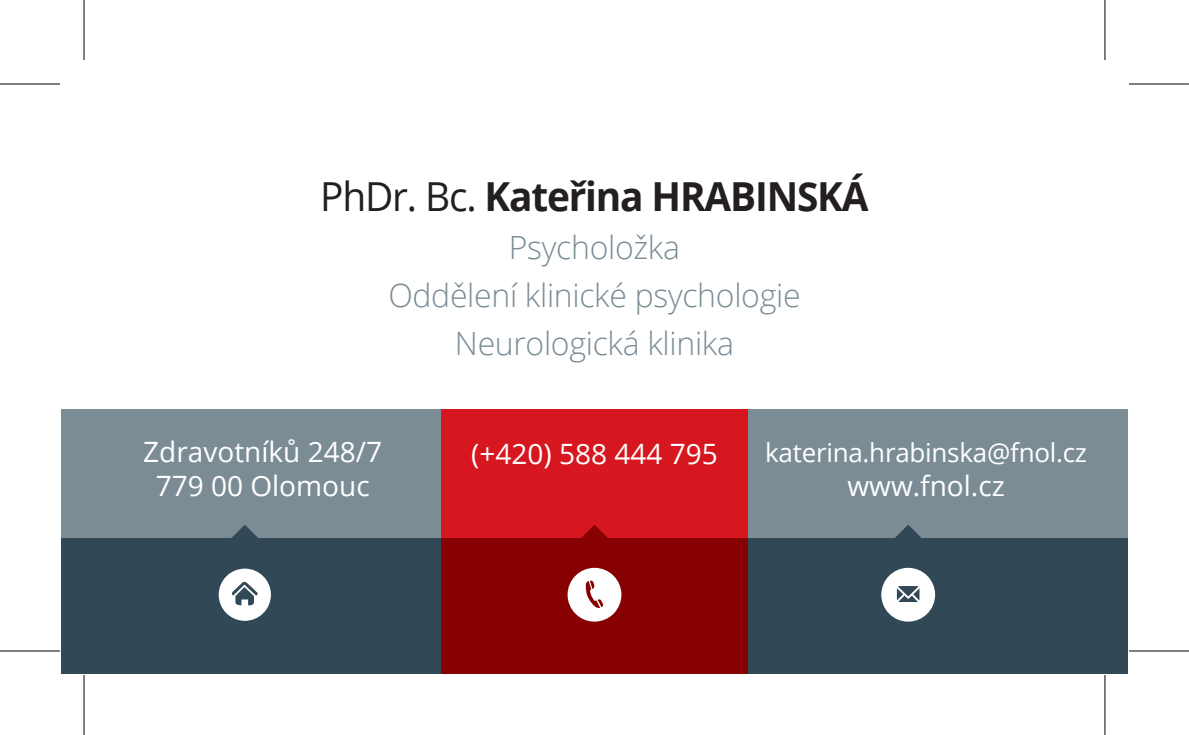
<style>
.page{position:relative;width:1189px;height:735px;background:#fff}
.page>*{position:absolute;margin:0;border:0;box-sizing:border-box;transform-origin:0 0}
.t1{font:700 40px "Open Sans";letter-spacing:-.03em;color:#231f20}
.t2{font:300 32px "Open Sans";letter-spacing:-.01em;color:#7b8c95}
.t3{font:28px "Open Sans";color:#fff}
.t4{font:26px "Open Sans";letter-spacing:-.01em;color:#fff}
.s1{font-weight:400}
</style>
<div class="page">
<div style="left:441px;top:408px;width:306px;height:130px;background:#d7171f"></div>
<div style="left:61px;top:408px;width:380px;height:130px;background:#7b8c95"></div>
<div style="left:747px;top:408px;width:380px;height:130px;background:#7b8c95"></div>
<div style="left:441px;top:538px;width:306px;height:136px;background:#870102"></div>
<div style="left:747px;top:538px;width:380px;height:136px;background:#314857"></div>
<svg style="left:231px;top:525px;width:27px;height:13px"></svg>
<svg style="left:895px;top:525px;width:26px;height:13px"></svg>
<svg style="left:581px;top:525px;width:27px;height:13px"></svg>
<svg style="left:567px;top:568px;width:54px;height:54px"></svg>
<svg style="left:881px;top:568px;width:54px;height:54px"></svg>
<div style="left:61px;top:538px;width:380px;height:136px;background:#314857"></div>
<svg style="left:219px;top:569px;width:52px;height:52px"></svg>
<svg style="left:1105px;top:0;width:1px;height:60px"></svg>
<svg style="left:1105px;top:675px;width:1px;height:60px"></svg>
<hr style="left:0;top:83px;width:60px;height:2px;background:#000">
<hr style="left:1128px;top:83px;width:60px;height:2px;background:#000">
<hr style="left:0;top:650px;width:60px;height:2px;background:#000">
<hr style="left:1128px;top:650px;width:60px;height:2px;background:#000">
<hr style="left:83px;top:0;width:2px;height:60px;background:#000">
<hr style="left:83px;top:675px;width:2px;height:60px;background:#000">
<hr style="left:1104px;top:0;width:1px;height:60px;background:#000">
<hr style="left:1104px;top:675px;width:1px;height:60px;background:#000">
<p class="t1" style="left:320px;top:168px;width:550px"><span class="s1">PhDr. Bc.</span> Kateřina HRABINSKÁ</p>
<p class="t2" style="left:509px;top:226px;width:173px">Psycholožka</p>
<p class="t2" style="left:388px;top:274px;width:413px">Oddělení klinické psychologie</p>
<p class="t2" style="left:455px;top:322px;width:281px">Neurologická klinika</p>
<p class="t3" style="left:143px;top:433px;width:240px">Zdravotníků 248/7</p>
<p class="t3" style="left:156px;top:467px;width:215px">779 00 Olomouc</p>
<p class="t3" style="left:471px;top:434px;width:248px">(+420) 588 444 795</p>
<p class="t4" style="left:765px;top:435px;width:323px">katerina.hrabinska@fnol.cz</p>
<p class="t3" style="left:847px;top:467px;width:159px">www.fnol.cz</p>
</div>
